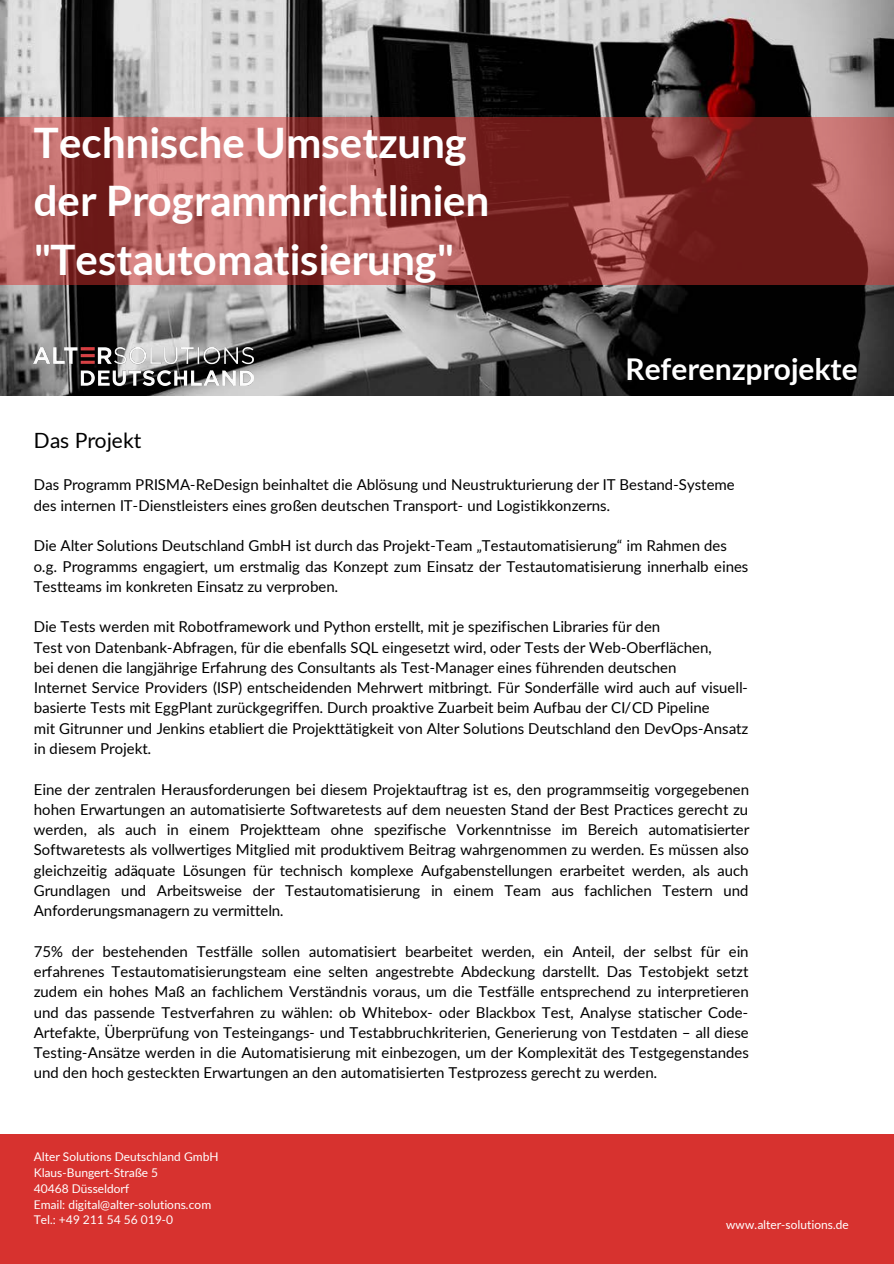
<style>
.page{position:relative;width:894px;height:1264px;background:#fff}
.page>*{position:absolute;margin:0;border:0;box-sizing:border-box;transform-origin:0 0}
.t1{font:700 42px/58.1px "Lato";letter-spacing:-.005em;color:#fff}
.t2{font:700 30px "Lato";letter-spacing:-.005em;color:#fff}
.t3{font:21px "Lato";letter-spacing:-.01em;color:#000}
.t4{font:15px/20.2px "Lato";color:#000}
.t5{font:12px/15.8px "Lato";color:#fff}
</style>
<div class="page">
<img style="left:0;top:0;width:893px;height:395px">
<img style="left:34px;top:347px;width:219px;height:39px">
<svg style="left:0;top:117px;width:893px;height:168px;background:#974543"></svg>
<div style="left:0;top:1134px;width:893px;height:129px;background:#d7322f"></div>
<h1 class="t1" style="left:34px;top:113px;width:457px">Technische Umsetzung der Programmrichtlinien "Testautomatisierung"</h1>
<h2 class="t2" style="left:625px;top:351px;width:234px">Referenzprojekte</h2>
<h3 class="t3" style="left:34px;top:428px;width:109px">Das Projekt</h3>
<p class="t4" style="left:34px;top:475px;width:702px">Das Programm PRISMA-ReDesign beinhaltet die Ablösung und Neustrukturierung der IT Bestand-Systeme des internen IT-Dienstleisters eines großen deutschen Transport- und Logistikkonzerns.</p>
<p class="t4" style="left:34px;top:535px;width:716px">Die Alter Solutions Deutschland GmbH ist durch das Projekt-Team „Testautomatisierung“ im Rahmen des o.g. Programms engagiert, um erstmalig das Konzept zum Einsatz der Testautomatisierung innerhalb eines<br>Testteams im konkreten Einsatz zu verproben.</p>
<p class="t4" style="left:34px;top:616px;width:716px">Die Tests werden mit Robotframework und Python erstellt, mit je spezifischen Libraries für den<br>Test von Datenbank-Abfragen, für die ebenfalls SQL eingesetzt wird, oder Tests der Web-Oberflächen,<br>bei denen die langjährige Erfahrung des Consultants als Test-Manager eines führenden deutschen<br>Internet Service Providers (ISP) entscheidenden Mehrwert mitbringt. Für Sonderfälle wird auch auf visuell&shy;basierte Tests mit EggPlant zurückgegriffen. Durch proaktive Zuarbeit beim Aufbau der CI/CD Pipeline<br>mit Gitrunner und Jenkins etabliert die Projekttätigkeit von Alter Solutions Deutschland den DevOps-Ansatz in diesem Projekt.</p>
<p class="t4" style="left:34px;top:779px;width:717px;text-align:justify">Eine der zentralen Herausforderungen bei diesem Projektauftrag ist es, den programmseitig vorgegebenen hohen Erwartungen an automatisierte Softwaretests auf dem neuesten Stand der Best Practices gerecht zu werden, als auch in einem Projektteam ohne spezifische Vorkenntnisse im Bereich automatisierter Softwaretests als vollwertiges Mitglied mit produktivem Beitrag wahrgenommen zu werden. Es müssen also gleichzeitig adäquate Lösungen für technisch komplexe Aufgabenstellungen erarbeitet werden, als auch Grundlagen und Arbeitsweise der Testautomatisierung in einem Team aus fachlichen Testern und Anforderungsmanagern zu vermitteln.</p>
<p class="t4" style="left:34px;top:941px;width:716px;text-align:justify">75% der bestehenden Testfälle sollen automatisiert bearbeitet werden, ein Anteil, der selbst für ein erfahrenes Testautomatisierungsteam eine selten angestrebte Abdeckung darstellt. Das Testobjekt setzt zudem ein hohes Maß an fachlichem Verständnis voraus, um die Testfälle entsprechend zu interpretieren und das passende Testverfahren zu wählen: ob Whitebox- oder Blackbox Test, Analyse statischer Code-Artefakte, Überprüfung von Testeingangs- und Testabbruchkriterien, Generierung von Testdaten – all diese Testing-Ansätze werden in die Automatisierung mit einbezogen, um der Komplexität des Testgegenstandes und den hoch gesteckten Erwartungen an den automatisierten Testprozess gerecht zu werden.</p>
<p class="t5" style="left:34px;top:1148px;width:186px">Alter Solutions Deutschland GmbH<br>Klaus-Bungert-Straße 5<br>40468 Düsseldorf<br>Email: digital@alter-solutions.com<br>Tel.: +49 211 54 56 019-0</p>
<p class="t5" style="left:726px;top:1216px;width:124px">www.alter-solutions.de</p>
</div>
